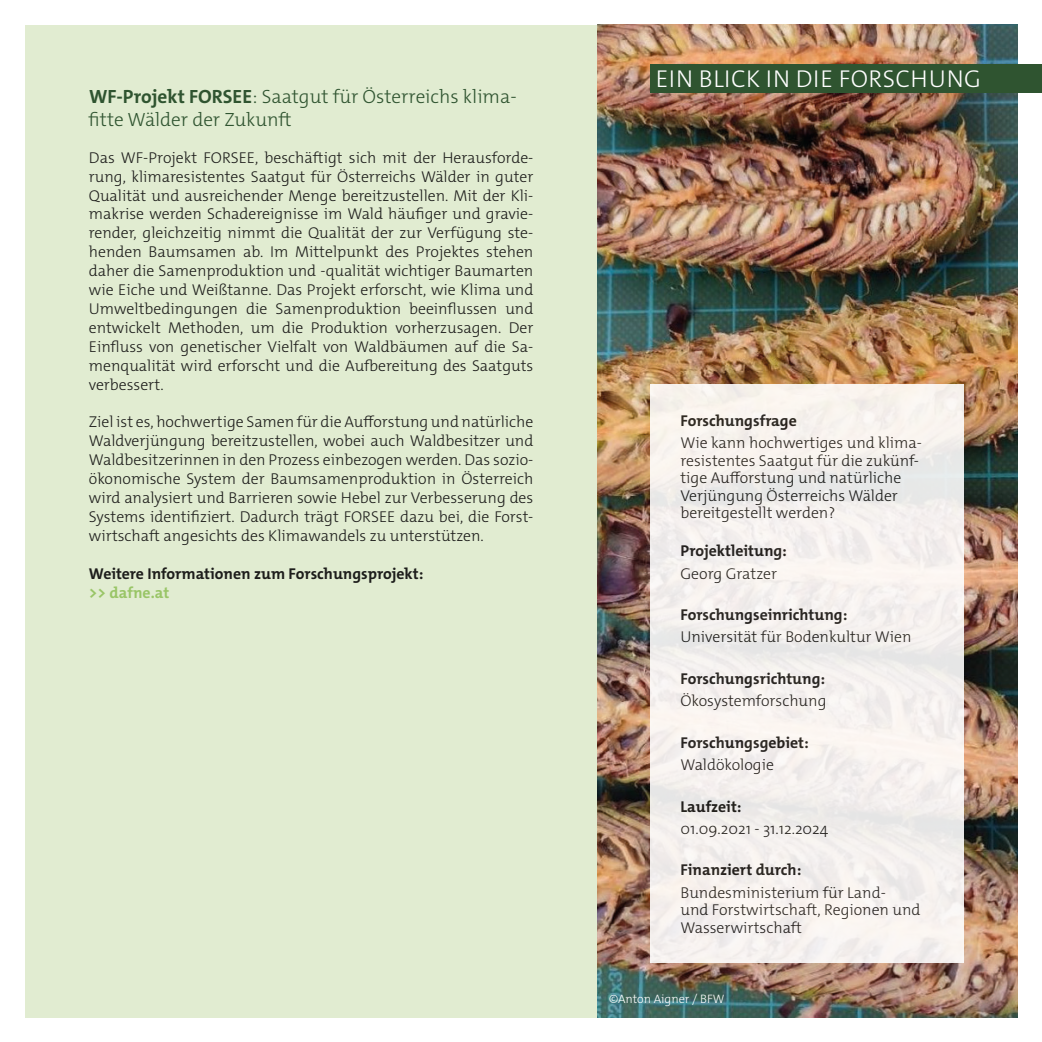
<style>
.page{position:relative;width:1042px;height:1042px;background:#fff}
.page>*{position:absolute;margin:0;border:0;box-sizing:border-box;transform-origin:0 0}
.Akzent_Themenseite{font:300 24.5px "The Mix C5";letter-spacing:.02em;color:#fff}
.Überschrift_Dünn{font:300 19.25px/23.1px "The Mix C5";color:#2f5430}
.t1{font:300 15.75px/18.9px "The Mix C5";color:#1d1d1b;text-align:justify}
.t2{font:700 15.75px "The Mix C5";color:#1d1d1b}
.Projektlink{font:700 15.75px "The Mix C5";color:#99c567}
.t3{font:300 12.25px "The Mix C5";color:#fff}
.s1{font-weight:700}
</style>
<div class="page">
<div style="left:25px;top:25px;width:572px;height:992px;background:#e1ecd1"></div>
<img style="left:597px;top:25px;width:420px;height:992px">
<div style="left:651px;top:384px;width:313px;height:578px;background:linear-gradient(to right,#f4f0ee,#f4f0ee)"></div>
<div style="left:651px;top:64px;width:391px;height:28px;background:#2f5430"></div>
<p class="Überschrift_Dünn" style="left:89px;top:85px;width:429px"><span class="s1">WF-Projekt FORSEE</span>: Saatgut für Österreichs klima&shy;fitte Wälder der Zukunft</p>
<p class="t1" style="left:89px;top:148px;width:446px">Das WF-Projekt FORSEE, beschäftigt sich mit der Herausforde&shy;rung, klimaresistentes Saatgut für Österreichs Wälder in guter Qualität und ausreichender Menge bereitzustellen. Mit der Kli&shy;makrise werden Schadereignisse im Wald häufiger und gravie&shy;render, gleichzeitig nimmt die Qualität der zur Verfügung ste&shy;henden Baumsamen ab. Im Mittelpunkt des Projektes stehen daher die Samenproduktion und -qualität wichtiger Baumarten wie Eiche und Weißtanne. Das Projekt erforscht, wie Klima und Umweltbedingungen die Samenproduktion beeinflussen und entwickelt Methoden, um die Produktion vorherzusagen. Der Einfluss von genetischer Vielfalt von Waldbäumen auf die Sa&shy;menqualität wird erforscht und die Aufbereitung des Saatguts verbessert.</p>
<p class="t1" style="left:89px;top:413px;width:446px">Ziel ist es, hochwertige Samen für die Aufforstung und natürliche Waldverjüngung bereitzustellen, wobei auch Waldbesitzer und Waldbesitzerinnen in den Prozess einbezogen werden. Das sozio&shy;ökonomische System der Baumsamenproduktion in Österreich wird analysiert und Barrieren sowie Hebel zur Verbesserung des Systems identifiziert. Dadurch trägt FORSEE dazu bei, die Forst&shy;wirtschaft angesichts des Klimawandels zu unterstützen.</p>
<p class="t2" style="left:89px;top:563px;width:336px">Weitere Informationen zum Forschungsprojekt:</p>
<p class="Projektlink" style="left:89px;top:582px;width:82px">&gt;&gt; dafne.at</p>
<p class="Akzent_Themenseite" style="left:656px;top:63px;width:327px">EIN BLICK IN DIE FORSCHUNG</p>
<p class="t2" style="left:680px;top:410px;width:118px">Forschungsfrage</p>
<p class="t1" style="left:680px;top:434px;width:243px;line-height:17.5px;text-align:left">Wie kann hochwertiges und klima&shy;resistentes Saatgut für die zukünf&shy;tige Aufforstung und natürliche<br>Verjüngung Österreichs Wälder bereitgestellt werden?</p>
<p class="t2" style="left:680px;top:541px;width:108px">Projektleitung:</p>
<p class="t1" style="left:680px;top:564px;width:98px">Georg Gratzer</p>
<p class="t2" style="left:680px;top:604px;width:168px">Forschungseinrichtung:</p>
<p class="t1" style="left:680px;top:628px;width:232px">Universität für Bodenkultur Wien</p>
<p class="t2" style="left:680px;top:668px;width:146px">Forschungsrichtung:</p>
<p class="t1" style="left:680px;top:691px;width:147px">Ökosystemforschung</p>
<p class="t2" style="left:680px;top:732px;width:130px">Forschungsgebiet:</p>
<p class="t1" style="left:680px;top:755px;width:95px">Waldökologie</p>
<p class="t2" style="left:680px;top:796px;width:63px">Laufzeit:</p>
<p class="t1" style="left:680px;top:819px;width:149px">01.09.2021 - 31.12.2024</p>
<p class="t2" style="left:680px;top:860px;width:122px">Finanziert durch:</p>
<p class="t1" style="left:680px;top:884px;width:242px;line-height:17.5px;text-align:left">Bundesministerium für Land-<br>und Forstwirtschaft, Regionen und<br>Wasserwirtschaft</p>
<p class="t3" style="left:609px;top:991px;width:117px">©Anton Aigner / BFW</p>
</div>
